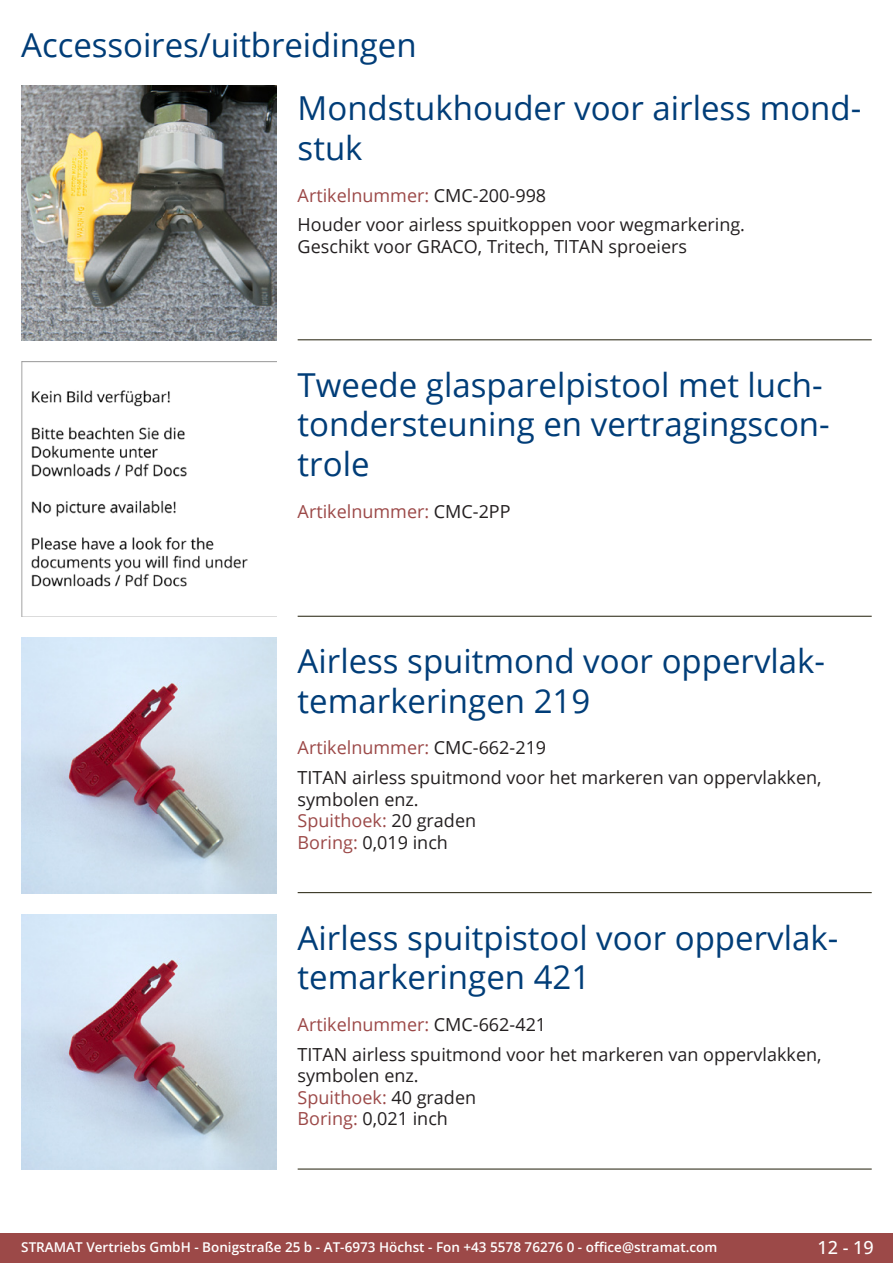
<style>
.page{position:relative;width:893px;height:1263px;background:#fff}
.page>*{position:absolute;margin:0;border:0;box-sizing:border-box;transform-origin:0 0}
.Produkttitel{font:33px/39.6px "Open Sans";color:#003d78}
.RastTitel{font:33px "Open Sans";color:#003d78}
.Beschreibung_Text{font:18px/21.6px "Open Sans";color:#231f20}
.TechDaten_Überschrif{font:18px "Open Sans";color:#9c4948}
.t1{font:500 18px "Open Sans";color:#fff}
.t2{font:600 13.5px "Open Sans";color:#fff}
.s1{color:#231f20}
.s2{color:#9c4948}
</style>
<div class="page">
<div style="left:0;top:1233px;width:893px;height:30px;background:#9c4948"></div>
<hr style="left:298px;top:340px;width:574px;height:1px;background:#201d08">
<hr style="left:298px;top:616px;width:574px;height:1px;background:#201d08">
<hr style="left:298px;top:892px;width:574px;height:1px;background:#201d08">
<hr style="left:298px;top:1169px;width:574px;height:1px;background:#201d08">
<img style="left:21px;top:85px;width:255px;height:255px">
<img style="left:21px;top:361px;width:255px;height:256px">
<img style="left:21px;top:638px;width:255px;height:255px">
<img style="left:21px;top:914px;width:255px;height:255px">
<p class="RastTitel" style="left:21px;top:22px;width:397px">Accessoires/uitbreidingen</p>
<p class="Produkttitel" style="left:298px;top:88px;width:563px">Mondstukhouder voor airless mond&shy;stuk</p>
<p class="TechDaten_Überschrif" style="left:298px;top:183px;width:250px">Artikelnummer: <span class="s1">CMC-200-998</span></p>
<p class="Beschreibung_Text" style="left:298px;top:214px;width:449px">Houder voor airless spuitkoppen voor wegmarkering.<br>Geschikt voor GRACO, Tritech, TITAN sproeiers</p>
<p class="Produkttitel" style="left:298px;top:364px;width:531px">Tweede glasparelpistool met luch&shy;tondersteuning en vertragingscon&shy;trole</p>
<p class="TechDaten_Überschrif" style="left:298px;top:499px;width:214px">Artikelnummer: <span class="s1">CMC-2PP</span></p>
<p class="Produkttitel" style="left:298px;top:640px;width:526px">Airless spuitmond voor oppervlak&shy;temarkeringen 219</p>
<p class="TechDaten_Überschrif" style="left:298px;top:735px;width:250px">Artikelnummer: <span class="s1">CMC-662-219</span></p>
<p class="Beschreibung_Text" style="left:298px;top:766px;width:525px">TITAN airless spuitmond voor het markeren van oppervlakken, symbolen enz.<br><span class="s2">Spuithoek:</span> 20 graden<br><span class="s2">Boring:</span> 0,019 inch</p>
<p class="Produkttitel" style="left:298px;top:917px;width:539px">Airless spuitpistool voor oppervlak&shy;temarkeringen 421</p>
<p class="TechDaten_Überschrif" style="left:298px;top:1012px;width:250px">Artikelnummer: <span class="s1">CMC-662-421</span></p>
<p class="Beschreibung_Text" style="left:298px;top:1043px;width:525px">TITAN airless spuitmond voor het markeren van oppervlakken, symbolen enz.<br><span class="s2">Spuithoek:</span> 40 graden<br><span class="s2">Boring:</span> 0,021 inch</p>
<p class="t2" style="left:21px;top:1238px;width:698px">STRAMAT Vertriebs GmbH - Bonigstraße 25 b - AT-6973 Höchst - Fon +43 5578 76276 0 - office@stramat.com</p>
<p class="t1" style="left:817px;top:1234px;width:58px">12 - 19</p>
</div>
